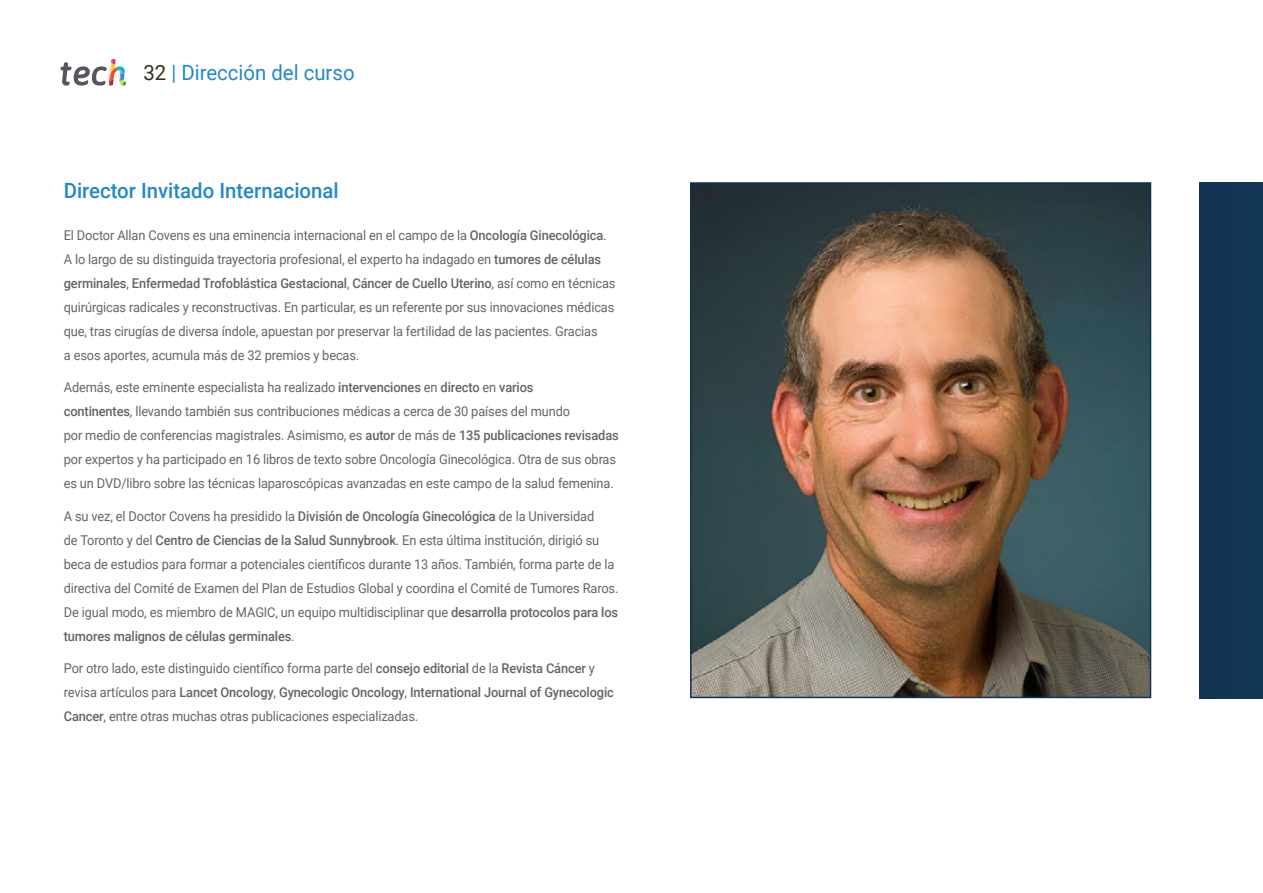
<style>
.page{position:relative;width:1263px;height:893px;background:#fff}
.page>*{position:absolute;margin:0;border:0;box-sizing:border-box;transform-origin:0 0}
.t1{font:500 21px "Roboto";color:#2488c7}
.t2{font:21px "Roboto";color:#2488c9}
.t3{font:13.5px/24px "Roboto";letter-spacing:-.01em;color:#656565;scale:.95 1}
.s1{color:#312e20}
.s2{font-weight:500}
</style>
<div class="page">
<img style="left:693px;top:185px;width:455px;height:510px">
<div style="left:690px;top:182px;width:461px;height:516px;border:2px solid #123352"></div>
<div style="left:1199px;top:182px;width:64px;height:516px;background:#133554"></div>
<svg style="left:61px;top:59px;width:65px;height:27px"></svg>
<h1 class="t2" style="left:144px;top:57px;width:213px"><span class="s1">32</span> | Dirección del curso</h1>
<h1 class="t1" style="left:64px;top:176px;width:276px">Director Invitado Internacional</h1>
<p class="t3" style="left:64px;top:222px;width:582px">El Doctor Allan Covens es una eminencia internacional en el campo de la <span class="s2">Oncología Ginecológica</span>.<br>A lo largo de su distinguida trayectoria profesional, el experto ha indagado en <span class="s2">tumores de células germinales</span>, <span class="s2">Enfermedad Trofoblástica Gestacional</span>, <span class="s2">Cáncer de Cuello Uterino</span>, así como en técnicas quirúrgicas radicales y reconstructivas. En particular, es un referente por sus innovaciones médicas que, tras cirugías de diversa índole, apuestan por preservar la fertilidad de las pacientes. Gracias<br>a esos aportes, acumula más de 32 premios y becas.</p>
<p class="t3" style="left:64px;top:375px;width:586px">Además, este eminente especialista ha realizado <span class="s2">intervenciones</span> en <span class="s2">directo</span> en <span class="s2">varios<br>continentes</span>, llevando también sus contribuciones médicas a cerca de 30 países del mundo<br>por medio de conferencias magistrales. Asimismo, es <span class="s2">autor</span> de más de <span class="s2">135 publicaciones revisadas </span>por expertos y ha participado en 16 libros de texto sobre Oncología Ginecológica. Otra de sus obras es un DVD/libro sobre las técnicas laparoscópicas avanzadas en este campo de la salud femenina.</p>
<p class="t3" style="left:64px;top:503px;width:585px">A su vez, el Doctor Covens ha presidido la <span class="s2">División de Oncología Ginecológica</span> de la Universidad<br>de Toronto y del <span class="s2">Centro de Ciencias de la Salud Sunnybrook</span>. En esta última institución, dirigió su beca de estudios para formar a potenciales científicos durante 13 años. También, forma parte de la directiva del Comité de Examen del Plan de Estudios Global y coordina el Comité de Tumores Raros.<br>De igual modo, es miembro de MAGIC, un equipo multidisciplinar que <span class="s2">desarrolla protocolos para los tumores malignos de células germinales</span>.</p>
<p class="t3" style="left:64px;top:656px;width:581px">Por otro lado, este distinguido científico forma parte del <span class="s2">consejo editorial</span> de la <span class="s2">Revista Cáncer</span> y revisa artículos para <span class="s2">Lancet Oncology</span>, <span class="s2">Gynecologic Oncology</span>, <span class="s2">International Journal of Gynecologic<br>Cancer</span>, entre otras muchas otras publicaciones especializadas.</p>
</div>
